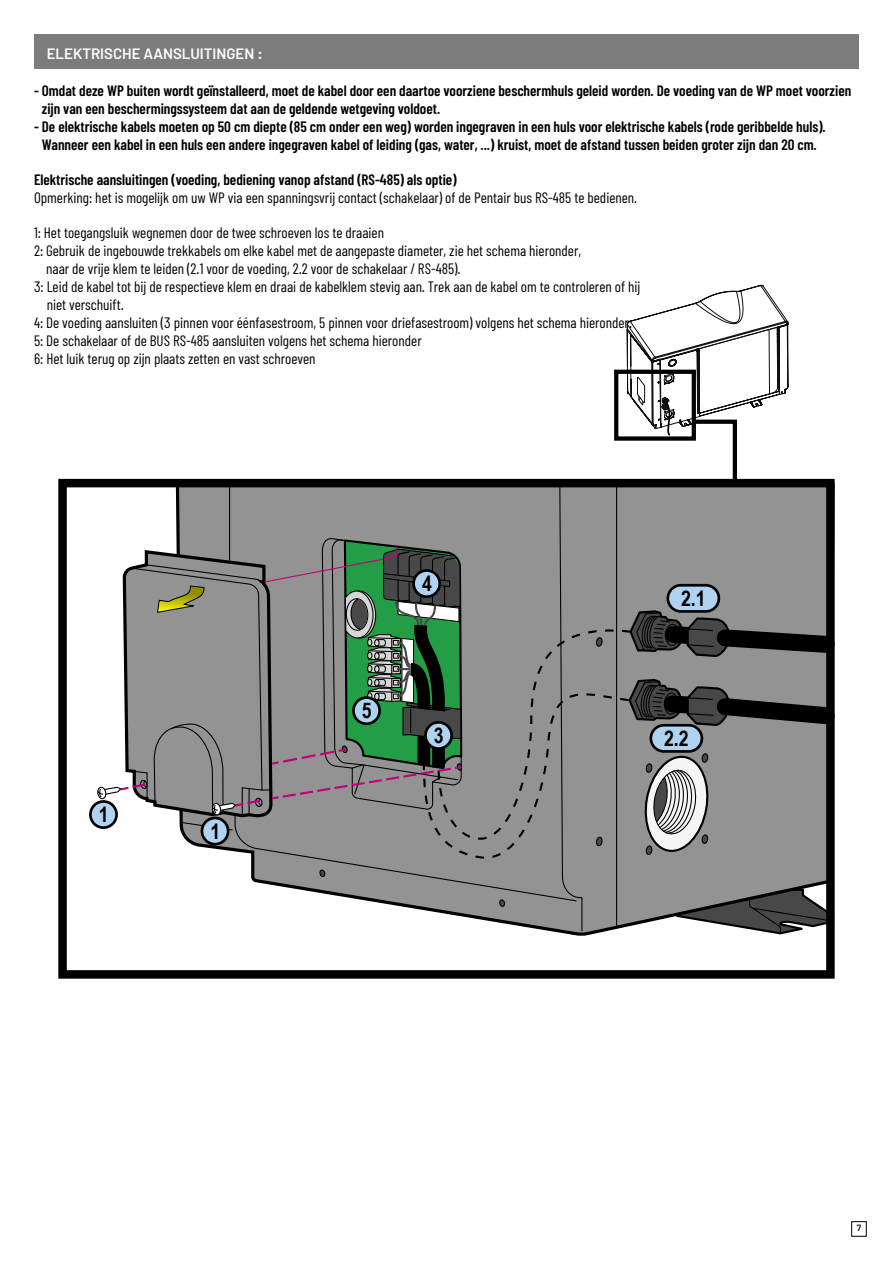
<style>
.page{position:relative;width:893px;height:1263px;background:#fff}
.page>*{position:absolute;margin:0;border:0;box-sizing:border-box;transform-origin:0 0}
.t1{font:700 21.6px "Arial Narrow";color:#000}
.t2{font:15px "Barlow Condensed";color:#000}
.t3{font:600 15px/18px "Barlow Condensed";color:#000}
.t4{font:600 15px "Barlow";color:#fff}
.t5{font:600 9px "Barlow";color:#000}
</style>
<div class="page">
<svg style="left:90px;top:801px;width:27px;height:27px"></svg>
<div style="left:89px;top:800px;width:29px;height:29px;border:3px solid #000;border-radius:50%"></div>
<div style="left:58px;top:479px;width:777px;height:500px;border:9px solid #000"></div>
<svg style="left:96px;top:285px;width:739px;height:650px"></svg>
<div style="left:851px;top:1221px;width:16px;height:15px;border:1px solid #000"></div>
<div style="left:34px;top:34px;width:825px;height:34px;background:#7c7c7c"></div>
<p class="t4" style="left:47px;top:44px;width:217px">ELEKTRISCHE AANSLUITINGEN :</p>
<p class="t3" style="left:42px;top:80px;width:811px;text-indent:-8px">- Omdat deze WP buiten wordt geïnstalleerd, moet de kabel door een daartoe voorziene beschermhuls geleid worden. De voeding van de WP moet voorzien zijn van een beschermingssysteem dat aan de geldende wetgeving voldoet.</p>
<p class="t3" style="left:34px;top:116px;width:793px;text-align:center">- De elektrische kabels moeten op 50 cm diepte (85 cm onder een weg) worden ingegraven in een huls voor elektrische kabels (rode geribbelde huls).<br>Wanneer een kabel in een huls een andere ingegraven kabel of leiding (gas, water, ...) kruist, moet de afstand tussen beiden groter zijn dan 20 cm.</p>
<p class="t3" style="left:34px;top:169px;width:424px">Elektrische aansluitingen (voeding, bediening vanop afstand (RS-485) als optie)</p>
<p class="t2" style="left:34px;top:188px;width:605px">Opmerking: het is mogelijk om uw WP via een spanningsvrij contact (schakelaar) of de Pentair bus RS-485 te bedienen.</p>
<p class="t2" style="left:34px;top:223px;width:351px">1: Het toegangsluik wegnemen door de twee schroeven los te draaien</p>
<p class="t2" style="left:34px;top:241px;width:549px">2: Gebruik de ingebouwde trekkabels om elke kabel met de aangepaste diameter, zie het schema hieronder,</p>
<p class="t2" style="left:46px;top:259px;width:416px">naar de vrije klem te leiden (2.1 voor de voeding, 2.2 voor de schakelaar / RS-485).</p>
<p class="t2" style="left:34px;top:277px;width:608px">3: Leid de kabel tot bij de respectieve klem en draai de kabelklem stevig aan. Trek aan de kabel om te controleren of hij</p>
<p class="t2" style="left:47px;top:295px;width:79px">niet verschuift.</p>
<p class="t2" style="left:34px;top:313px;width:600px">4: De voeding aansluiten (3 pinnen voor éénfasestroom, 5 pinnen voor driefasestroom) volgens het schema hieronder.</p>
<p class="t2" style="left:34px;top:331px;width:389px">5: De schakelaar of de BUS RS-485 aansluiten volgens het schema hieronder</p>
<p class="t2" style="left:34px;top:349px;width:283px">6: Het luik terug op zijn plaats zetten en vast schroeven</p>
<h1 class="t1" style="left:99px;top:798px;width:11px">1</h1>
<h1 class="t1" style="left:210px;top:815px;width:11px">1</h1>
<h1 class="t1" style="left:362px;top:694px;width:11px">5</h1>
<h1 class="t1" style="left:422px;top:567px;width:11px">4</h1>
<h1 class="t1" style="left:681px;top:582px;width:26px">2.1</h1>
<h1 class="t1" style="left:434px;top:719px;width:11px">3</h1>
<h1 class="t1" style="left:664px;top:722px;width:26px">2.2</h1>
<p class="t5" style="left:857px;top:1222px;width:6px">7</p>
</div>
